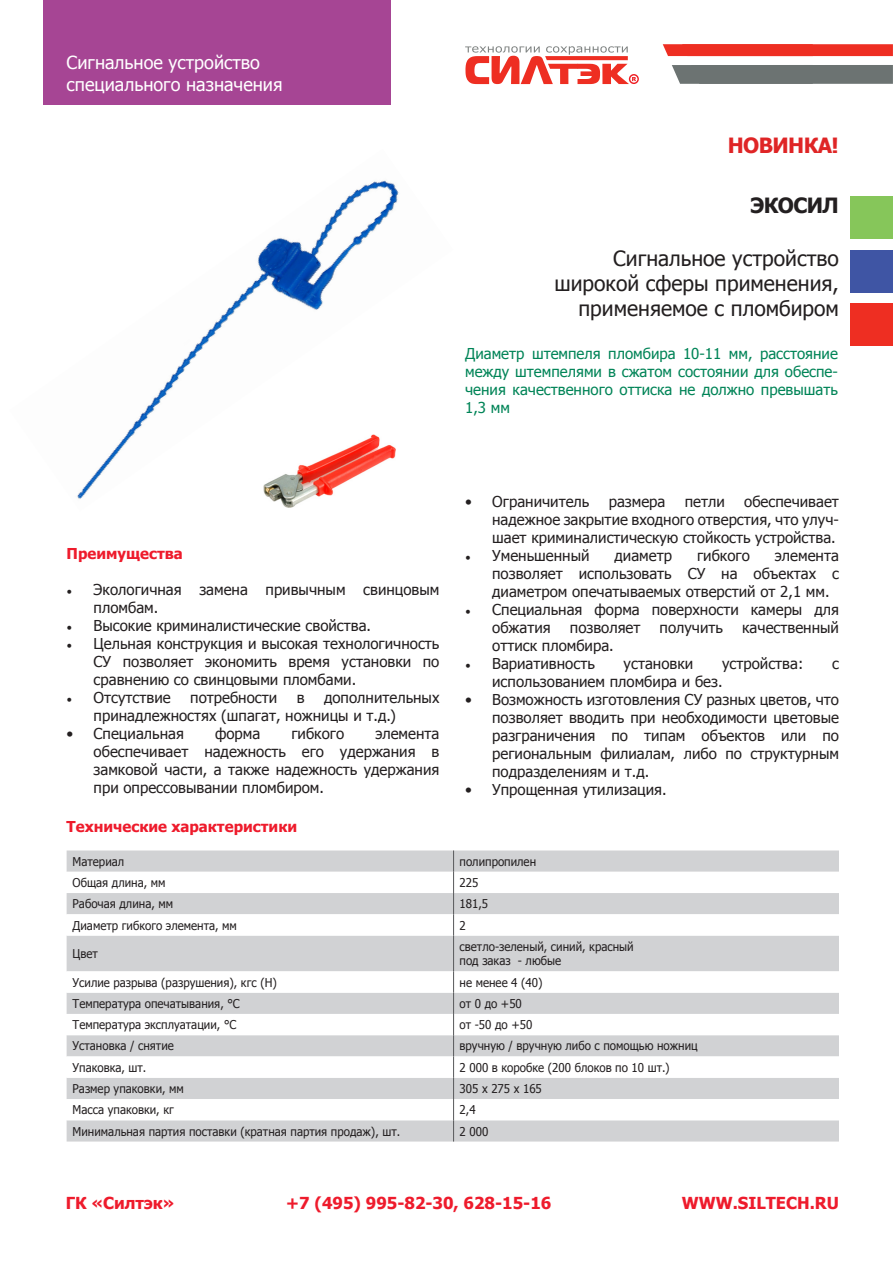
<style>
.page{position:relative;width:893px;height:1263px;background:#fff}
.page>*{position:absolute;margin:0;border:0;box-sizing:border-box;transform-origin:0 0}
.t1{font:21px "Tahoma";color:#231f20}
.t2{font:700 21px "Tahoma";letter-spacing:-.03em;color:#df2526}
.t3{font:700 21px "Tahoma";letter-spacing:-.03em;color:#231f20}
.t4{font:18px "Tahoma";color:#fff}
.t5{font:700 16.5px "Tahoma";color:#ee1b2c}
.t6{font:15px/18px "Tahoma";color:#231f20;text-align:justify}
.t7{font:15px/18px "Tahoma";color:#008457;text-align:justify}
.t8{font:700 15px "Tahoma";color:#ee1b2c}
.t9{font:12.15px "Tahoma";color:#231f20;scale:.95 1}
.s1{font-family:"Minion Pro"}
</style>
<div class="page">
<div style="left:43px;top:0;width:347px;height:104px;background:#a64594"></div>
<div style="left:850px;top:196px;width:43px;height:43px;background:#86c65a"></div>
<div style="left:67px;top:850px;width:772px;height:291px;background:#d1d2d4"></div>
<svg style="left:67px;top:872px;width:772px;height:163px"></svg>
<svg style="left:67px;top:1056px;width:772px;height:64px"></svg>
<svg style="left:453px;top:850px;width:1px;height:85px"></svg>
<hr style="left:453px;top:935px;width:1px;height:36px;background:#57585a">
<svg style="left:453px;top:971px;width:1px;height:170px"></svg>
<svg style="left:465px;top:46px;width:174px;height:38px"></svg>
<svg style="left:663px;top:44px;width:230px;height:12px;background:#ee3226"></svg>
<div style="left:672px;top:65px;width:221px;height:19px;background:#6c7372"></div>
<img style="left:77px;top:180px;width:322px;height:328px">
<div style="left:850px;top:250px;width:43px;height:42px;background:#3f55a4"></div>
<div style="left:850px;top:303px;width:43px;height:43px;background:#ee2e22"></div>
<img style="left:264px;top:435px;width:132px;height:72px">
<p class="t4" style="left:67px;top:51px;width:195px">Сигнальное устройство</p>
<p class="t4" style="left:67px;top:72px;width:217px">специального назначения</p>
<p class="t2" style="left:728px;top:130px;width:112px">НОВИНКА!</p>
<p class="t3" style="left:750px;top:190px;width:90px">ЭКОСИЛ</p>
<p class="t1" style="left:613px;top:244px;width:227px">Сигнальное устройство</p>
<p class="t1" style="left:554px;top:269px;width:286px">широкой сферы применения,</p>
<p class="t1" style="left:578px;top:294px;width:262px">применяемое с пломбиром</p>
<p class="t7" style="left:465px;top:344px;width:374px">Диаметр штемпеля пломбира 10-11 мм, расстояние между штемпелями в сжатом состоянии для обеспе&shy;чения качественного оттиска не должно превышать 1,3 мм</p>
<p class="t8" style="left:67px;top:543px;width:118px">Преимущества</p>
<p class="t6" style="left:94px;top:580px;width:347px;text-indent:-27px"><span class="s1">•</span> Экологичная замена привычным свинцовым пломбам.</p>
<p class="t6" style="left:67px;top:616px;width:306px"><span class="s1">•</span> Высокие криминалистические свойства.</p>
<p class="t6" style="left:94px;top:634px;width:347px;text-indent:-27px"><span class="s1">•</span> Цельная конструкция и высокая технологичность СУ позволяет экономить время установки по сравнению со свинцовыми пломбами.</p>
<p class="t6" style="left:67px;top:688px;width:106px"><span class="s1">•</span> Отсутствие</p>
<p class="t6" style="left:190px;top:688px;width:88px">потребности</p>
<p class="t6" style="left:297px;top:688px;width:9px">в</p>
<p class="t6" style="left:94px;top:688px;width:347px;text-indent:230px">дополнительных принадлежностях (шпагат, ножницы и т.д.)</p>
<p class="t6" style="left:67px;top:724px;width:119px">• Специальная</p>
<p class="t6" style="left:215px;top:724px;width:47px">форма</p>
<p class="t6" style="left:291px;top:724px;width:54px">гибкого</p>
<p class="t6" style="left:94px;top:724px;width:347px;text-indent:282px">элемента обеспечивает надежность его удержания в замковой части, а также надежность удержания при опрессовывании пломбиром.</p>
<p class="t8" style="left:67px;top:816px;width:232px">Технические характеристики</p>
<p class="t6" style="left:492px;top:492px;width:348px;text-indent:252px">обеспечивает надежное закрытие входного отверстия, что улуч&shy;шает криминалистическую стойкость устройства.</p>
<p class="t6" style="left:465px;top:546px;width:126px"><span class="s1">•</span> Уменьшенный</p>
<p class="t6" style="left:615px;top:546px;width:59px">диаметр</p>
<p class="t6" style="left:697px;top:546px;width:54px">гибкого</p>
<p class="t6" style="left:465px;top:492px;width:126px">• Ограничитель</p>
<p class="t6" style="left:609px;top:492px;width:58px">размера</p>
<p class="t6" style="left:685px;top:492px;width:42px">петли</p>
<p class="t6" style="left:492px;top:546px;width:348px;text-indent:283px">элемента позволяет использовать СУ на объектах с диаметром опечатываемых отверстий от 2,1 мм.</p>
<p class="t6" style="left:492px;top:600px;width:348px;text-indent:-27px"><span class="s1">•</span> Специальная форма поверхности камеры для обжатия</p>
<p class="t6" style="left:570px;top:618px;width:72px">позволяет</p>
<p class="t6" style="left:660px;top:618px;width:65px">получить</p>
<p class="t6" style="left:742px;top:618px;width:98px">качественный</p>
<p class="t6" style="left:492px;top:636px;width:123px">оттиск пломбира.</p>
<p class="t6" style="left:465px;top:654px;width:131px"><span class="s1">•</span> Вариативность</p>
<p class="t6" style="left:624px;top:654px;width:71px">установки</p>
<p class="t6" style="left:722px;top:654px;width:83px">устройства:</p>
<p class="t6" style="left:832px;top:654px;width:8px">с</p>
<p class="t6" style="left:492px;top:672px;width:232px">использованием пломбира и без.</p>
<p class="t6" style="left:492px;top:690px;width:348px;text-indent:-27px">• Возможность изготовления СУ разных цветов, что позволяет вводить при необходимости цветовые разграничения по типам объектов или по региональным филиалам, либо по структурным подразделениям и т.д.</p>
<p class="t6" style="left:465px;top:780px;width:203px">• Упрощенная утилизация.</p>
<p class="t9" style="left:73px;top:853px;width:56px">Материал</p>
<p class="t9" style="left:460px;top:853px;width:82px">полипропилен</p>
<p class="t9" style="left:73px;top:874px;width:99px">Общая длина, мм</p>
<p class="t9" style="left:460px;top:874px;width:21px">225</p>
<p class="t9" style="left:73px;top:896px;width:107px">Рабочая длина, мм</p>
<p class="t9" style="left:460px;top:896px;width:32px">181,5</p>
<p class="t9" style="left:73px;top:917px;width:174px">Диаметр гибкого элемента, мм</p>
<p class="t9" style="left:460px;top:917px;width:8px">2</p>
<p class="t9" style="left:73px;top:945px;width:28px">Цвет</p>
<p class="t9" style="left:460px;top:938px;width:185px">светло-зеленый, синий, красный</p>
<p class="t9" style="left:460px;top:953px;width:108px">под заказ - любые</p>
<p class="t9" style="left:73px;top:974px;width:217px">Усилие разрыва (разрушения), кгс (Н)</p>
<p class="t9" style="left:460px;top:974px;width:89px">не менее 4 (40)</p>
<p class="t9" style="left:73px;top:995px;width:177px">Температура опечатывания, °С</p>
<p class="t9" style="left:460px;top:995px;width:67px">от 0 до +50</p>
<p class="t9" style="left:73px;top:1017px;width:174px">Температура эксплуатации, °С</p>
<p class="t9" style="left:460px;top:1017px;width:78px">от -50 до +50</p>
<p class="t9" style="left:73px;top:1038px;width:108px">Установка / снятие</p>
<p class="t9" style="left:460px;top:1038px;width:252px">вручную / вручную либо с помощью ножниц</p>
<p class="t9" style="left:73px;top:1059px;width:79px">Упаковка, шт.</p>
<p class="t9" style="left:460px;top:1059px;width:222px">2 000 в коробке (200 блоков по 10 шт.)</p>
<p class="t9" style="left:73px;top:1080px;width:119px">Размер упаковки, мм</p>
<p class="t9" style="left:460px;top:1080px;width:88px">305 х 275 х 165</p>
<p class="t9" style="left:73px;top:1102px;width:108px">Масса упаковки, кг</p>
<p class="t9" style="left:460px;top:1102px;width:18px">2,4</p>
<p class="t9" style="left:73px;top:1123px;width:346px">Минимальная партия поставки (кратная партия продаж), шт.</p>
<p class="t9" style="left:460px;top:1123px;width:32px">2 000</p>
<p class="t5" style="left:66px;top:1191px;width:110px">ГК «Силтэк»</p>
<p class="t5" style="left:286px;top:1191px;width:267px">+7 (495) 995-82-30, 628-15-16</p>
<p class="t5" style="left:682px;top:1191px;width:159px">WWW.SILTECH.RU</p>
</div>
